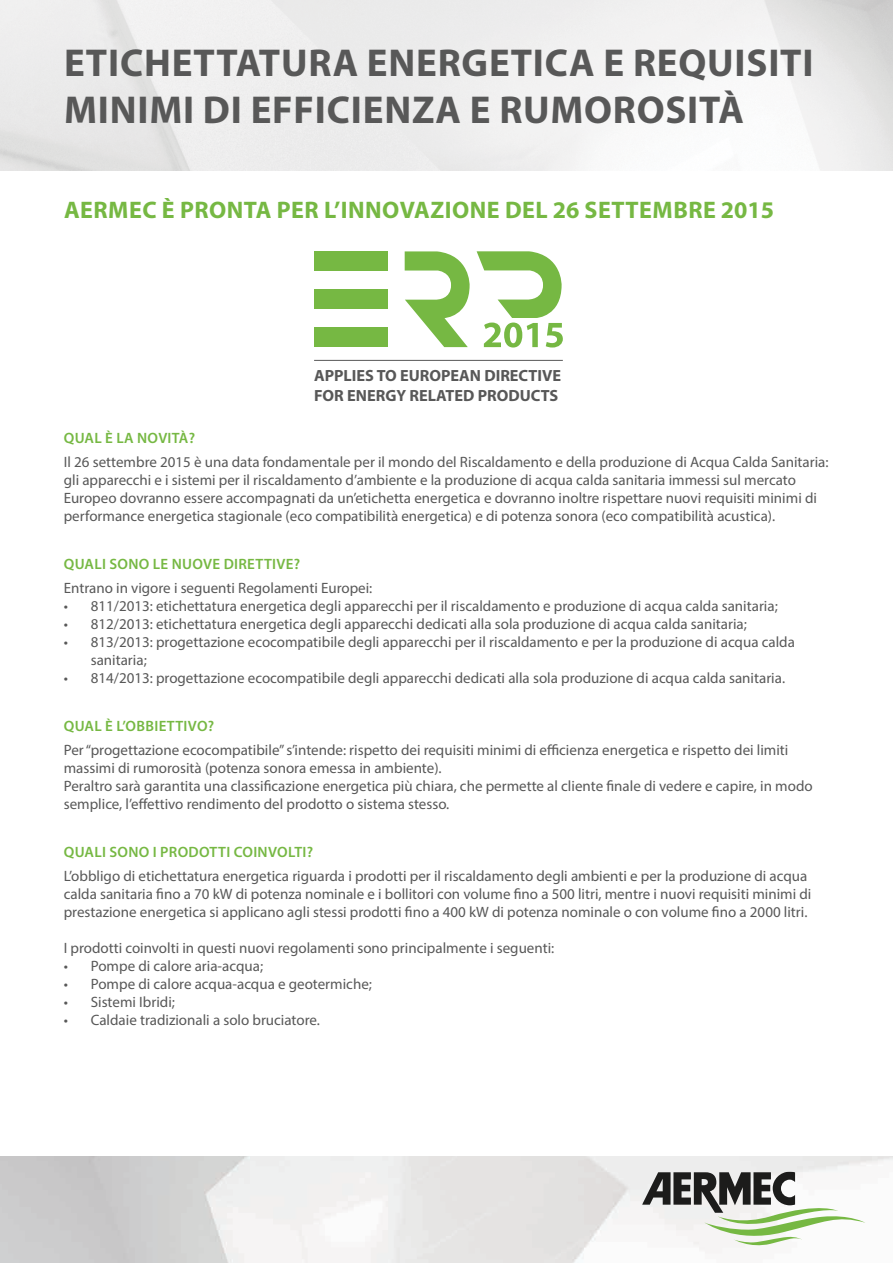
<style>
.page{position:relative;width:893px;height:1263px;background:#fff}
.page>*{position:absolute;margin:0;border:0;box-sizing:border-box;transform-origin:0 0}
.t1{font:700 39px/46.8px "Myriad Pro";letter-spacing:.02em;color:#585858}
.t2{font:700 24px "Myriad Pro";letter-spacing:.02em;color:#76b843}
.t3{font:700 16.2px/19.5px "Myriad Pro";color:#585858}
.t4{font:15px/18px "Myriad Pro";color:#585858}
.t5{font:600 15px "Myriad Pro";letter-spacing:.02em;color:#76b843}
</style>
<div class="page">
<svg style="left:642px;top:1171px;width:232px;height:78px"></svg>
<div style="left:314px;top:251px;width:73px;height:20px;background:#76b843"></div>
<div style="left:314px;top:289px;width:73px;height:20px;background:#76b843"></div>
<div style="left:314px;top:327px;width:73px;height:20px;background:#76b843"></div>
<svg style="left:405px;top:251px;width:65px;height:96px"></svg>
<svg style="left:477px;top:251px;width:86px;height:96px"></svg>
<hr style="left:314px;top:360px;width:249px;height:1px;background:#585858">
<h1 class="t1" style="left:64px;top:38px;width:751px">ETICHETTATURA ENERGETICA E REQUISITI<br>MINIMI DI EFFICIENZA E RUMOROSITÀ</h1>
<h2 class="t2" style="left:64px;top:194px;width:712px">AERMEC È PRONTA PER L’INNOVAZIONE DEL 26 SETTEMBRE 2015</h2>
<p class="t3" style="left:314px;top:365px;width:249px">APPLIES TO EUROPEAN DIRECTIVE<br>FOR ENERGY RELATED PRODUCTS</p>
<p class="t5" style="left:64px;top:428px;width:133px">QUAL È LA NOVITÀ?</p>
<p class="t4" style="left:64px;top:453px;width:766px">Il 26 settembre 2015 è una data fondamentale per il mondo del Riscaldamento e della produzione di Acqua Calda Sanitaria: gli apparecchi e i sistemi per il riscaldamento d’ambiente e la produzione di acqua calda sanitaria immessi sul mercato Europeo dovranno essere accompagnati da un’etichetta energetica e dovranno inoltre rispettare nuovi requisiti minimi di performance energetica stagionale (eco compatibilità energetica) e di potenza sonora (eco compatibilità acustica).</p>
<p class="t5" style="left:64px;top:554px;width:238px">QUALI SONO LE NUOVE DIRETTIVE?</p>
<p class="t4" style="left:64px;top:579px;width:310px">Entrano in vigore i seguenti Regolamenti Europei:</p>
<p class="t4" style="left:64px;top:597px;width:715px">• 811/2013: etichettatura energetica degli apparecchi per il riscaldamento e produzione di acqua calda sanitaria;</p>
<p class="t4" style="left:64px;top:615px;width:685px">• 812/2013: etichettatura energetica degli apparecchi dedicati alla sola produzione di acqua calda sanitaria;</p>
<p class="t4" style="left:91px;top:633px;width:706px;text-indent:-27px">• 813/2013: progettazione ecocompatibile degli apparecchi per il riscaldamento e per la produzione di acqua calda sanitaria;</p>
<p class="t4" style="left:64px;top:669px;width:723px">• 814/2013: progettazione ecocompatibile degli apparecchi dedicati alla sola produzione di acqua calda sanitaria.</p>
<p class="t5" style="left:64px;top:716px;width:152px">QUAL È L’OBBIETTIVO?</p>
<p class="t4" style="left:64px;top:741px;width:750px">Per “progettazione ecocompatibile” s’intende: rispetto dei requisiti minimi di efficienza energetica e rispetto dei limiti massimi di rumorosità (potenza sonora emessa in ambiente).<br>Peraltro sarà garantita una classificazione energetica più chiara, che permette al cliente finale di vedere e capire, in modo semplice, l’effettivo rendimento del prodotto o sistema stesso.</p>
<p class="t5" style="left:64px;top:842px;width:251px">QUALI SONO I PRODOTTI COINVOLTI?</p>
<p class="t4" style="left:64px;top:867px;width:749px">L’obbligo di etichettatura energetica riguarda i prodotti per il riscaldamento degli ambienti e per la produzione di acqua calda sanitaria fino a 70 kW di potenza nominale e i bollitori con volume fino a 500 litri, mentre i nuovi requisiti minimi di prestazione energetica si applicano agli stessi prodotti fino a 400 kW di potenza nominale o con volume fino a 2000 litri.</p>
<p class="t4" style="left:64px;top:939px;width:492px">I prodotti coinvolti in questi nuovi regolamenti sono principalmente i seguenti:</p>
<p class="t4" style="left:64px;top:957px;width:201px">• Pompe di calore aria-acqua;</p>
<p class="t4" style="left:64px;top:975px;width:310px">• Pompe di calore acqua-acqua e geotermiche;</p>
<p class="t4" style="left:64px;top:993px;width:113px">• Sistemi Ibridi;</p>
<p class="t4" style="left:64px;top:1011px;width:258px">• Caldaie tradizionali a solo bruciatore.</p>
</div>
